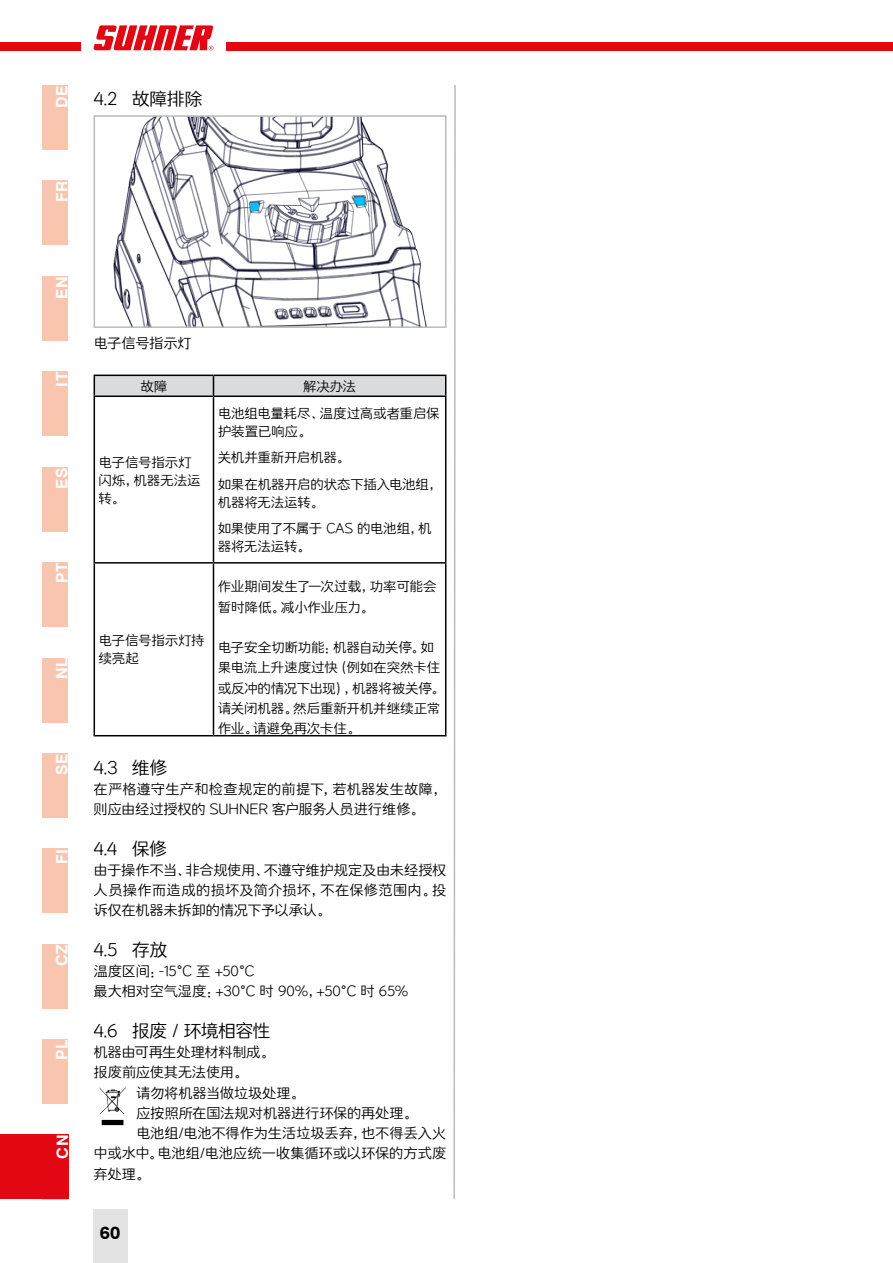
<style>
.page{position:relative;width:893px;height:1263px;background:#fff}
.page>*{position:absolute;margin:0;border:0;box-sizing:border-box;transform-origin:0 0}
.t1{font:18px "Aa Round Li";letter-spacing:-.03em;color:#000}
.t2{font:700 18px "Swiss 721 BT";color:#000}
.t3{font:700 15.75px "Swiss 721 BT";letter-spacing:.05em;color:#fff}
.t4{font:14.25px/20.2px "Aa Round Li";letter-spacing:-.005em;color:#000}
.t5{font:14.25px "Aa Round Li";letter-spacing:-.025em;color:#000}
.t6{font:13.5px/20.2px "Aa Round Li";letter-spacing:-.01em;color:#000}
.t7{font:13.5px "Aa Round Li";letter-spacing:-.015em;color:#000}
</style>
<div class="page">
<svg style="left:94px;top:375px;width:352px;height:20px"></svg>
<hr style="left:94px;top:395px;width:119px;height:2px;background:#000">
<hr style="left:94px;top:397px;width:1px;height:165px;background:#000">
<hr style="left:213px;top:395px;width:233px;height:2px;background:#000">
<hr style="left:213px;top:397px;width:1px;height:165px;background:#000">
<hr style="left:445px;top:397px;width:1px;height:165px;background:#000">
<hr style="left:94px;top:562px;width:119px;height:2px;background:#000">
<hr style="left:94px;top:564px;width:1px;height:171px;background:#000">
<hr style="left:213px;top:562px;width:233px;height:2px;background:#000">
<hr style="left:213px;top:564px;width:1px;height:171px;background:#000">
<hr style="left:445px;top:564px;width:1px;height:171px;background:#000">
<hr style="left:94px;top:735px;width:119px;height:1px;background:#000">
<hr style="left:213px;top:735px;width:233px;height:1px;background:#000">
<svg style="left:101px;top:1119px;width:23px;height:6px"></svg>
<img style="left:99px;top:1087px;width:27px;height:27px">
<img style="left:113px;top:118px;width:314px;height:207px">
<div style="left:94px;top:115px;width:352px;height:213px;border:2px solid #babbbc"></div>
<div style="left:43px;top:1039px;width:25px;height:65px;background:#f9c5af"></div>
<div style="left:43px;top:944px;width:25px;height:64px;background:#f9c5af"></div>
<div style="left:43px;top:849px;width:25px;height:64px;background:#f9c5af"></div>
<div style="left:43px;top:753px;width:25px;height:64px;background:#f9c5af"></div>
<div style="left:43px;top:658px;width:25px;height:64px;background:#f9c5af"></div>
<div style="left:43px;top:562px;width:25px;height:65px;background:#f9c5af"></div>
<div style="left:43px;top:467px;width:25px;height:64px;background:#f9c5af"></div>
<div style="left:43px;top:372px;width:25px;height:64px;background:#f9c5af"></div>
<div style="left:43px;top:276px;width:25px;height:65px;background:#f9c5af"></div>
<svg style="left:453px;top:85px;width:3px;height:1115px"></svg>
<div style="left:43px;top:181px;width:25px;height:64px;background:#f9c5af"></div>
<div style="left:43px;top:85px;width:25px;height:65px;background:#f9c5af"></div>
<div style="left:0;top:43px;width:893px;height:8px;background:#e30613"></div>
<div style="left:81px;top:17px;width:144px;height:42px;background:#fff"></div>
<svg style="left:93px;top:25px;width:120px;height:26px"></svg>
<div style="left:93px;top:1209px;width:34px;height:54px;background:#e3e3e3"></div>
<div style="left:0;top:1134px;width:68px;height:65px;background:#e30613"></div>
<p class="t3" style="left:52px;top:108px;width:24px;rotate:-90deg">DE</p>
<p class="t1" style="left:94px;top:87px;width:111px">4.2 故障排除</p>
<p class="t3" style="left:52px;top:202px;width:23px;rotate:-90deg">FR</p>
<p class="t3" style="left:52px;top:299px;width:24px;rotate:-90deg">EN</p>
<p class="t3" style="left:52px;top:387px;width:16px;rotate:-90deg">IT</p>
<p class="t3" style="left:52px;top:489px;width:23px;rotate:-90deg">ES</p>
<p class="t3" style="left:52px;top:583px;width:22px;rotate:-90deg">PT</p>
<p class="t3" style="left:52px;top:679px;width:23px;rotate:-90deg">NL</p>
<p class="t3" style="left:52px;top:775px;width:23px;rotate:-90deg">SE</p>
<p class="t3" style="left:52px;top:864px;width:17px;rotate:-90deg">FI</p>
<p class="t3" style="left:52px;top:966px;width:23px;rotate:-90deg">CZ</p>
<p class="t3" style="left:52px;top:1060px;width:22px;rotate:-90deg">PL</p>
<p class="t3" style="left:53px;top:1159px;width:26px;rotate:-90deg">CN</p>
<p class="t5" style="left:94px;top:333px;width:99px">电子信号指示灯</p>
<p class="t7" style="left:140px;top:377px;width:28px">故障</p>
<p class="t7" style="left:303px;top:377px;width:54px">解决办法</p>
<p class="t6" style="left:99px;top:452px;width:104px;line-height:18px">电子信号指示灯闪烁，机器无法运转。</p>
<p class="t6" style="left:99px;top:631px;width:108px;line-height:18px">电子信号指示灯持续亮起</p>
<p class="t6" style="left:218px;top:404px;width:223px;line-height:18px">电池组电量耗尽、温度过高或者重启保护装置已响应。</p>
<p class="t6" style="left:218px;top:444px;width:225px;line-height:26.5px">关机并重新开启机器。<br>如果在机器开启的状态下插入电池组，</p>
<p class="t6" style="left:218px;top:488px;width:216px;line-height:26.5px">机器将无法运转。<br>如果使用了不属于 CAS 的电池组，机</p>
<p class="t6" style="left:218px;top:536px;width:93px">器将无法运转。</p>
<p class="t6" style="left:218px;top:576px;width:220px">作业期间发生了一次过载，功率可能会暂时降低。减小作业压力。</p>
<p class="t6" style="left:218px;top:637px;width:227px">电子安全切断功能：机器自动关停。如果电流上升速度过快（例如在突然卡住或反冲的情况下出现），机器将被关停。请关闭机器。然后重新开机并继续正常作业。请避免再次卡住。</p>
<p class="t1" style="left:94px;top:755px;width:75px">4.3 维修</p>
<p class="t4" style="left:94px;top:778px;width:354px">在严格遵守生产和检查规定的前提下，若机器发生故障，则应由经过授权的 SUHNER 客户服务人员进行维修。</p>
<p class="t1" style="left:94px;top:836px;width:75px">4.4 保修</p>
<p class="t4" style="left:94px;top:859px;width:354px;text-align:justify">由于操作不当、非合规使用、不遵守维护规定及由未经授权人员操作而造成的损坏及简介损坏，不在保修范围内。投诉仅在机器未拆卸的情况下予以承认。</p>
<p class="t1" style="left:94px;top:937px;width:75px">4.5 存放</p>
<p class="t4" style="left:94px;top:960px;width:316px">温度区间：-15°C 至 +50°C<br>最大相对空气湿度：+30°C 时 90%，+50°C 时 65%</p>
<p class="t1" style="left:94px;top:1018px;width:179px">4.6 报废 / 环境相容性</p>
<p class="t4" style="left:94px;top:1041px;width:182px">机器由可再生处理材料制成。报废前应使其无法使用。</p>
<p class="t4" style="left:136px;top:1082px;width:169px">请勿将机器当做垃圾处理。</p>
<p class="t4" style="left:136px;top:1102px;width:282px">应按照所在国法规对机器进行环保的再处理。</p>
<p class="t4" style="left:136px;top:1122px;width:312px">电池组/电池不得作为生活垃圾丢弃，也不得丢入火</p>
<p class="t4" style="left:94px;top:1143px;width:354px">中或水中。电池组/电池应统一收集循环或以环保的方式废</p>
<p class="t4" style="left:94px;top:1163px;width:57px">弃处理。</p>
<p class="t2" style="left:100px;top:1222px;width:22px">60</p>
</div>
